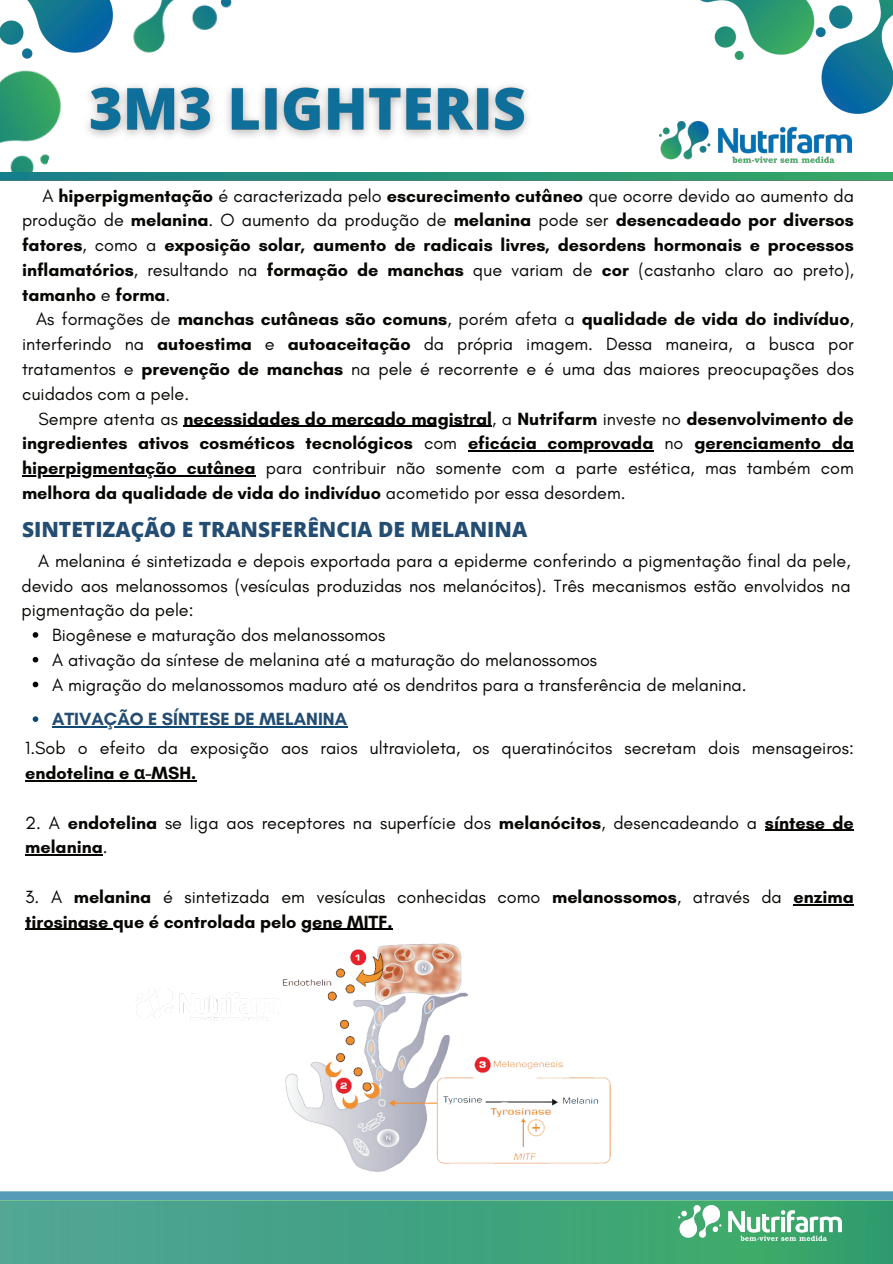
<style>
.page{position:relative;width:893px;height:1264px;background:#fff}
.page>*{position:absolute;margin:0;border:0;box-sizing:border-box;transform-origin:0 0}
.t1{font:800 21px "Open Sans";color:#234d72}
.t2{font:18px/24.8px "Glacial Indifference";color:#080704}
.t3{font:700 18px/24.8px "Glacial Indifference";color:#080704;text-align:justify}
.t4{font:700 18px "Glacial Indifference";color:#234d72}
.s1{font-weight:400}
.s2{font-weight:700}
.s3{font-family:"Noto Sans";font-weight:700}
</style>
<div class="page">
<img style="left:0;top:0;width:112px;height:53px">
<img style="left:0;top:42px;width:78px;height:139px">
<img style="left:133px;top:0;width:99px;height:53px">
<img style="left:821px;top:0;width:71px;height:113px">
<img style="left:700px;top:0;width:125px;height:59px">
<img style="left:659px;top:121px;width:192px;height:42px">
<img style="left:0;top:173px;width:892px;height:7px">
<svg style="left:0;top:1191px;width:892px;height:9px;background:#5c9eba"></svg>
<div style="left:0;top:1201px;width:892px;height:62px;background:linear-gradient(to right,#4fa397,#35a567)"></div>
<img style="left:678px;top:1205px;width:162px;height:35px">
<img style="left:135px;top:988px;width:145px;height:32px">
<img style="left:282px;top:943px;width:329px;height:229px">
<img style="left:76px;top:68px;width:452px;height:80px">
<hr style="left:183px;top:425px;width:309px;height:2px;background:#000">
<hr style="left:468px;top:450px;width:185px;height:1px;background:#000">
<hr style="left:694px;top:450px;width:159px;height:1px;background:#000">
<hr style="left:22px;top:475px;width:233px;height:1px;background:#000">
<svg style="left:33px;top:632px;width:5px;height:5px"></svg>
<svg style="left:33px;top:657px;width:5px;height:5px"></svg>
<svg style="left:33px;top:681px;width:5px;height:6px"></svg>
<svg style="left:33px;top:716px;width:5px;height:6px"></svg>
<hr style="left:52px;top:726px;width:295px;height:1px;background:#0d4972">
<hr style="left:25px;top:780px;width:171px;height:1px;background:#080704">
<hr style="left:764px;top:829px;width:89px;height:1px;background:#080704">
<hr style="left:25px;top:854px;width:78px;height:1px;background:#080704">
<hr style="left:793px;top:904px;width:60px;height:1px;background:#080704">
<hr style="left:25px;top:928px;width:88px;height:1px;background:#080704">
<hr style="left:301px;top:928px;width:91px;height:1px;background:#000">
<p class="t3" style="left:22px;top:183px;width:833px;text-indent:20px"><span class="s1">A</span> hiperpigmentação <span class="s1">é caracterizada pelo</span> escurecimento cutâneo <span class="s1">que ocorre devido ao aumento da produção de</span> melanina<span class="s1">. O aumento da produção de</span> melanina <span class="s1">pode ser</span> desencadeado por diversos fatores<span class="s1">, como a</span> exposição solar, aumento de radicais livres, desordens hormonais e processos inflamatórios<span class="s1">, resultando na</span> formação de manchas <span class="s1">que variam de</span> cor <span class="s1">(castanho claro ao preto), </span>tamanho <span class="s1">e</span> forma<span class="s1">.</span></p>
<p class="t2" style="left:22px;top:307px;width:833px;text-align:justify;text-indent:14px">As formações de <span class="s2">manchas cutâneas são comuns</span>, porém afeta a <span class="s2">qualidade de vida do indivíduo</span>, interferindo na <span class="s2">autoestima</span> e <span class="s2">autoaceitação</span> da própria imagem. Dessa maneira, a busca por tratamentos e <span class="s2">prevenção de manchas</span> na pele é recorrente e é uma das maiores preocupações dos cuidados com a pele.</p>
<p class="t3" style="left:22px;top:406px;width:833px;text-indent:16px"><span class="s1">Sempre atenta as</span> necessidades do mercado magistral<span class="s1">, a</span> Nutrifarm <span class="s1">investe no</span> desenvolvimento de ingredientes ativos cosméticos tecnológicos <span class="s1">com</span> eficácia comprovada <span class="s1">no</span> gerenciamento da hiperpigmentação cutânea <span class="s1">para contribuir não somente com a parte estética, mas também com </span>melhora da qualidade de vida do indivíduo <span class="s1">acometido por essa desordem.</span></p>
<p class="t1" style="left:22px;top:513px;width:506px">SINTETIZAÇÃO E TRANSFERÊNCIA DE MELANINA</p>
<p class="t2" style="left:38px;top:548px;width:813px">A melanina é sintetizada e depois exportada para a epiderme conferindo a pigmentação final da pele,</p>
<p class="t2" style="left:21px;top:573px;width:830px">devido aos melanossomos (vesículas produzidas nos melanócitos). Três mecanismos estão envolvidos na</p>
<p class="t2" style="left:21px;top:598px;width:174px">pigmentação da pele:</p>
<p class="t2" style="left:52px;top:623px;width:335px">Biogênese e maturação dos melanossomos</p>
<p class="t2" style="left:52px;top:647px;width:546px">A ativação da síntese de melanina até a maturação do melanossomos</p>
<p class="t2" style="left:52px;top:672px;width:696px">A migração do melanossomos maduro até os dendritos para a transferência de melanina.</p>
<p class="t4" style="left:52px;top:708px;width:296px">ATIVAÇÃO E SÍNTESE DE MELANINA</p>
<p class="t2" style="left:25px;top:736px;width:830px">1.Sob o efeito da exposição aos raios ultravioleta, os queratinócitos secretam dois mensageiros: <span class="s2">endotelina e</span> <span class="s3">α</span><span class="s2">-MSH.</span></p>
<p class="t2" style="left:25px;top:810px;width:830px">2. A <span class="s2">endotelina</span> se liga aos receptores na superfície dos <span class="s2">melanócitos</span>, desencadeando a <span class="s2">síntese de melanina</span>.</p>
<p class="t3" style="left:25px;top:884px;width:830px"><span class="s1">3. A</span> melanina <span class="s1">é sintetizada em vesículas conhecidas como</span> melanossomos<span class="s1">, através da</span> enzima tirosinase que é controlada pelo gene MITF.</p>
</div>
